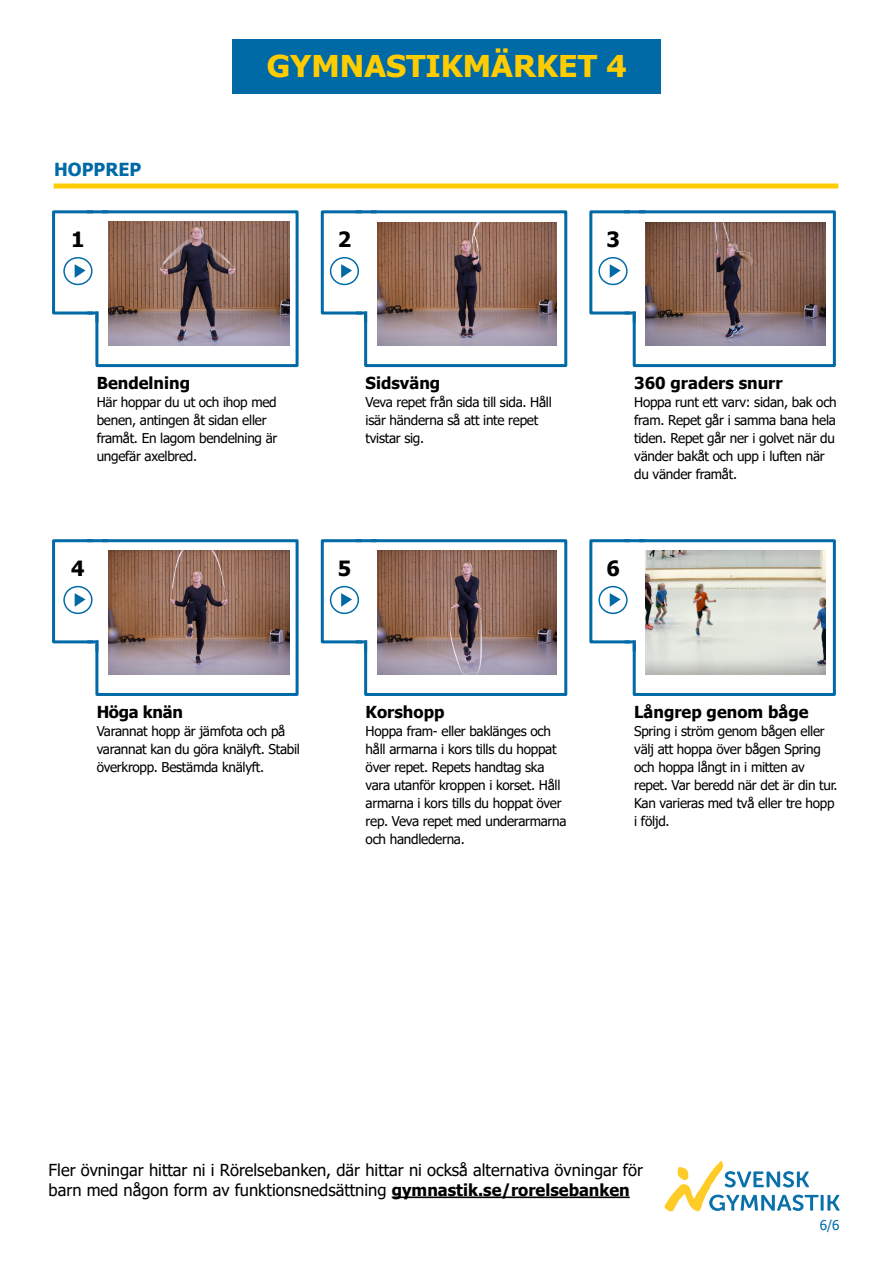
<style>
.page{position:relative;width:893px;height:1263px;background:#fff}
.page>*{position:absolute;margin:0;border:0;box-sizing:border-box;transform-origin:0 0}
.t1{font:700 30px "Tahoma";color:#fecc00;scale:1.06 1}
.t2{font:700 21px "Tahoma";color:#000}
.t3{font:700 18px "Tahoma";color:#006aa7}
.t4{font:16.5px/19.8px "Tahoma";color:#000}
.t5{font:700 16.5px "Tahoma";color:#000}
.t6{font:700 16.5px "Tahoma";letter-spacing:-.02em;color:#000}
.t7{font:13.5px/18px "Tahoma";letter-spacing:-.02em;color:#000}
.t8{font:13.5px "Tahoma";color:#006aa7}
.s1{font-weight:700}
</style>
<div class="page">
<div style="left:232px;top:39px;width:429px;height:54px;background:#006aa7"></div>
<hr style="left:392px;top:1196px;width:238px;height:2px;background:#000">
<svg style="left:665px;top:1161px;width:153px;height:50px"></svg>
<hr style="left:821px;top:1195px;width:3px;height:15px;background:#0970aa">
<svg style="left:827px;top:1195px;width:13px;height:15px"></svg>
<div style="left:54px;top:183px;width:784px;height:5px;background:#fecc00"></div>
<img style="left:108px;top:222px;width:182px;height:124px">
<img style="left:108px;top:551px;width:182px;height:124px">
<img style="left:377px;top:222px;width:179px;height:124px">
<img style="left:377px;top:551px;width:179px;height:124px">
<img style="left:646px;top:222px;width:179px;height:124px">
<img style="left:646px;top:551px;width:179px;height:124px">
<svg style="left:64px;top:258px;width:28px;height:26px"></svg>
<div style="left:63px;top:257px;width:30px;height:28px;border:1px solid #006aa7;border-radius:50%"></div>
<svg style="left:75px;top:264px;width:11px;height:14px"></svg>
<svg style="left:64px;top:587px;width:28px;height:26px"></svg>
<div style="left:63px;top:586px;width:30px;height:28px;border:1px solid #006aa7;border-radius:50%"></div>
<svg style="left:75px;top:593px;width:11px;height:14px"></svg>
<div style="left:330px;top:257px;width:29px;height:28px;border:1px solid #006aa7;border-radius:50%"></div>
<svg style="left:341px;top:264px;width:11px;height:14px"></svg>
<div style="left:330px;top:586px;width:29px;height:28px;border:1px solid #006aa7;border-radius:50%"></div>
<svg style="left:341px;top:593px;width:11px;height:14px"></svg>
<svg style="left:599px;top:258px;width:28px;height:26px"></svg>
<div style="left:598px;top:257px;width:30px;height:28px;border:1px solid #006aa7;border-radius:50%"></div>
<svg style="left:610px;top:264px;width:11px;height:14px"></svg>
<svg style="left:599px;top:587px;width:28px;height:26px"></svg>
<div style="left:598px;top:586px;width:30px;height:28px;border:1px solid #006aa7;border-radius:50%"></div>
<svg style="left:610px;top:593px;width:11px;height:14px"></svg>
<div style="left:52px;top:210px;width:46px;height:104px;border:3px solid #006aa7"></div>
<div style="left:95px;top:210px;width:204px;height:157px;border:3px solid #006aa7"></div>
<div style="left:93px;top:210px;width:9px;height:104px;background:#fff"></div>
<hr style="left:87px;top:210px;width:20px;height:3px;background:#006aa7">
<svg style="left:87px;top:311px;width:11px;height:12px"></svg>
<div style="left:52px;top:539px;width:46px;height:104px;border:3px solid #006aa7"></div>
<div style="left:95px;top:539px;width:204px;height:157px;border:3px solid #006aa7"></div>
<div style="left:93px;top:539px;width:9px;height:104px;background:#fff"></div>
<hr style="left:87px;top:539px;width:20px;height:3px;background:#006aa7">
<svg style="left:87px;top:640px;width:11px;height:11px"></svg>
<div style="left:321px;top:210px;width:46px;height:104px;border:3px solid #006aa7"></div>
<div style="left:364px;top:210px;width:203px;height:157px;border:3px solid #006aa7"></div>
<div style="left:362px;top:210px;width:8px;height:104px;background:#fff"></div>
<hr style="left:356px;top:210px;width:20px;height:3px;background:#006aa7">
<svg style="left:356px;top:311px;width:11px;height:12px"></svg>
<div style="left:321px;top:539px;width:46px;height:104px;border:3px solid #006aa7"></div>
<div style="left:364px;top:539px;width:203px;height:157px;border:3px solid #006aa7"></div>
<div style="left:362px;top:539px;width:8px;height:104px;background:#fff"></div>
<hr style="left:356px;top:539px;width:20px;height:3px;background:#006aa7">
<svg style="left:356px;top:640px;width:11px;height:11px"></svg>
<div style="left:589px;top:210px;width:47px;height:104px;border:3px solid #006aa7"></div>
<div style="left:633px;top:210px;width:203px;height:157px;border:3px solid #006aa7"></div>
<div style="left:630px;top:210px;width:9px;height:104px;background:#fff"></div>
<hr style="left:625px;top:210px;width:20px;height:3px;background:#006aa7">
<svg style="left:625px;top:311px;width:11px;height:12px"></svg>
<div style="left:589px;top:539px;width:47px;height:104px;border:3px solid #006aa7"></div>
<div style="left:633px;top:539px;width:203px;height:157px;border:3px solid #006aa7"></div>
<div style="left:630px;top:539px;width:9px;height:104px;background:#fff"></div>
<hr style="left:625px;top:539px;width:20px;height:3px;background:#006aa7">
<svg style="left:625px;top:640px;width:11px;height:11px"></svg>
<h3 class="t3" style="left:54px;top:157px;width:89px">HOPPREP</h3>
<h2 class="t2" style="left:71px;top:225px;width:15px">1</h2>
<h1 class="t1" style="left:267px;top:45px;width:341px">GYMNASTIKMÄRKET 4</h1>
<h2 class="t2" style="left:338px;top:225px;width:15px">2</h2>
<h2 class="t2" style="left:606px;top:225px;width:15px">3</h2>
<p class="t5" style="left:97px;top:372px;width:95px">Bendelning</p>
<p class="t7" style="left:97px;top:394px;width:182px">Här hoppar du ut och ihop med benen, antingen åt sidan eller framåt. En lagom bendelning är ungefär axelbred.</p>
<h2 class="t2" style="left:71px;top:554px;width:15px">4</h2>
<p class="t5" style="left:366px;top:372px;width:76px">Sidsväng</p>
<p class="t7" style="left:366px;top:394px;width:188px">Veva repet från sida till sida. Håll isär händerna så att inte repet tvistar sig.</p>
<h2 class="t2" style="left:338px;top:554px;width:15px">5</h2>
<p class="t5" style="left:634px;top:372px;width:150px">360 graders snurr</p>
<p class="t7" style="left:634px;top:394px;width:204px">Hoppa runt ett varv: sidan, bak och fram. Repet går i samma bana hela tiden. Repet går ner i golvet när du vänder bakåt och upp i luften när du vänder framåt.</p>
<h2 class="t2" style="left:606px;top:554px;width:15px">6</h2>
<p class="t6" style="left:97px;top:701px;width:88px">Höga knän</p>
<p class="t7" style="left:97px;top:723px;width:205px">Varannat hopp är jämfota och på varannat kan du göra knälyft. Stabil överkropp. Bestämda knälyft.</p>
<p class="t5" style="left:366px;top:701px;width:80px">Korshopp</p>
<p class="t7" style="left:366px;top:723px;width:202px">Hoppa fram- eller baklänges och håll armarna i kors tills du hoppat över repet. Repets handtag ska vara utanför kroppen i korset. Håll armarna i kors tills du hoppat över rep. Veva repet med underarmarna och handlederna.</p>
<p class="t5" style="left:634px;top:701px;width:176px">Långrep genom båge</p>
<p class="t7" style="left:634px;top:723px;width:205px">Spring i ström genom bågen eller välj att hoppa över bågen Spring och hoppa långt in i mitten av repet. Var beredd när det är din tur.<br>Kan varieras med två eller tre hopp i följd.</p>
<p class="t4" style="left:49px;top:1161px;width:596px">Fler övningar hittar ni i Rörelsebanken, där hittar ni också alternativa övningar för barn med någon form av funktionsnedsättning <span class="s1">gymnastik.se/rorelsebanken</span></p>
<p class="t8" style="left:820px;top:1215px;width:21px">6/6</p>
</div>
